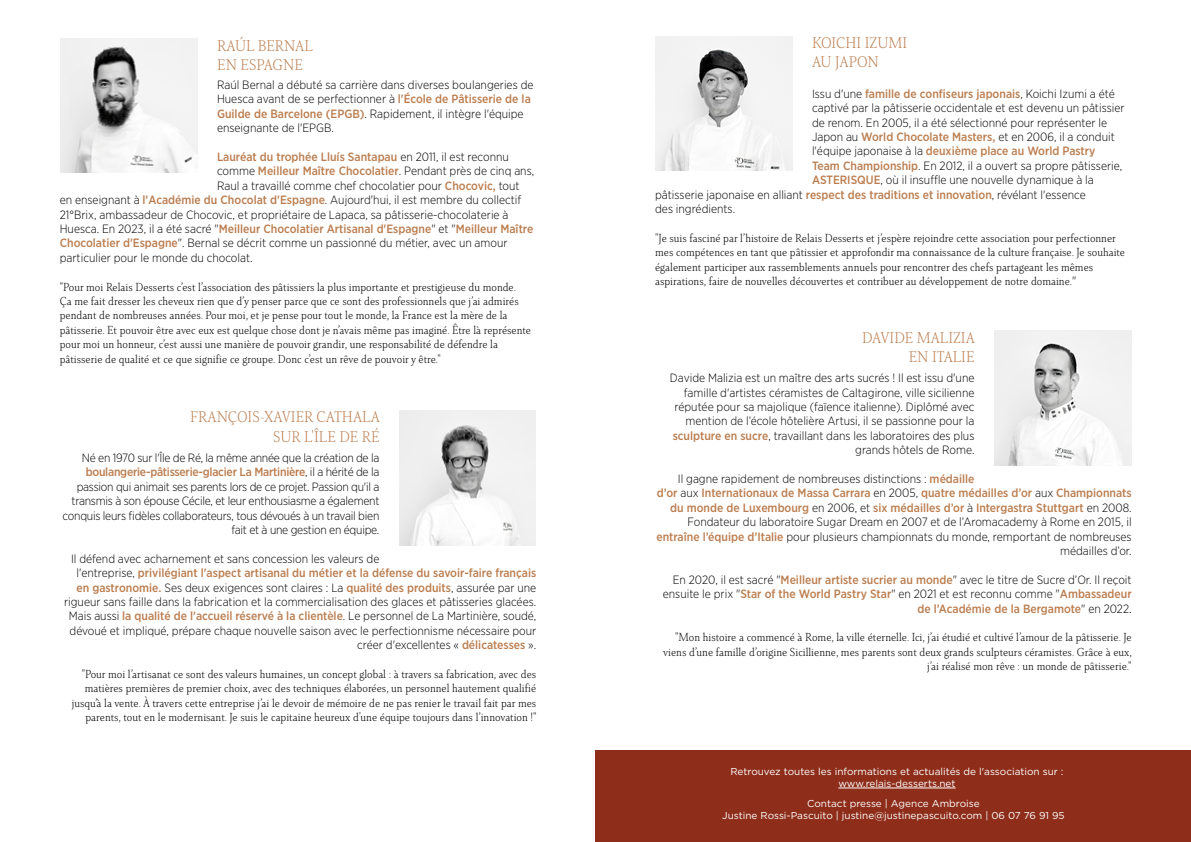
<style>
.page{position:relative;width:1191px;height:842px;background:#fff}
.page>*{position:absolute;margin:0;border:0;box-sizing:border-box;transform-origin:0 0}
.t1{font:16px/19.2px "Senlot Serif Nor Thi";color:#bb7d4f}
.t2{font:300 12px/14.4px "Gotham Narrow";color:#000;text-align:right}
.t3{font:12px/14.4px "Senlot Serif Nor Thi";color:#000}
.t4{font:500 12px "Gotham Narrow";color:#bb7d4f}
.t5{font:300 12px/14.4px "Gotham Narrow";letter-spacing:-.02em;color:#000;text-align:right}
.t6{font:10px/12px "Gotham";color:#fff;text-align:center}
.s1{font-weight:500;color:#bb7d4f}
.s2{font-weight:300;color:#000}
.s3{font-family:"Gotham Narrow";font-weight:300}
</style>
<div class="page">
<img style="left:60px;top:39px;width:137px;height:134px">
<img style="left:655px;top:36px;width:137px;height:134px">
<img style="left:399px;top:410px;width:137px;height:135px">
<img style="left:994px;top:331px;width:137px;height:135px">
<div style="left:595px;top:751px;width:596px;height:91px;background:#8d2d1a"></div>
<hr style="left:838px;top:788px;width:117px;height:1px;background:#fff">
<h1 class="t1" style="left:217px;top:36px;width:97px">RAÚL BERNAL<br>EN ESPAGNE</h1>
<p class="t2" style="left:217px;top:77px;width:318px;text-align:left">Raúl Bernal a débuté sa carrière dans diverses boulangeries de Huesca avant de se perfectionner à <span class="s1">l'École de Pâtisserie de la Guilde de Barcelone (EPGB)</span>. Rapidement, il intègre l'équipe enseignante de l'EPGB.</p>
<p class="t4" style="left:217px;top:149px;width:293px">Lauréat du trophée Lluís Santapau <span class="s2">en 2011, il est reconnu</span></p>
<p class="t2" style="left:217px;top:164px;width:319px">comme <span class="s1">Meilleur Maître Chocolatier</span>. Pendant près de cinq ans,</p>
<p class="t2" style="left:217px;top:178px;width:304px">Raul a travaillé comme chef chocolatier pour <span class="s1">Chocovic,</span> tout</p>
<p class="t2" style="left:60px;top:193px;width:463px">en enseignant à <span class="s1">l'Académie du Chocolat d'Espagne</span>. Aujourd'hui, il est membre du collectif</p>
<p class="t2" style="left:60px;top:207px;width:450px">21°Brix, ambassadeur de Chocovic, et propriétaire de Lapaca, sa pâtisserie-chocolaterie à</p>
<p class="t4" style="left:60px;top:221px;width:475px"><span class="s2">Huesca. En 2023, il a été sacré "</span>Meilleur Chocolatier Artisanal d'Espagne<span class="s2">" et "</span>Meilleur Maître</p>
<p class="t2" style="left:60px;top:236px;width:449px"><span class="s1">Chocolatier d'Espagne</span>". Bernal se décrit comme un passionné du métier, avec un amour</p>
<p class="t2" style="left:60px;top:250px;width:194px">particulier pour le monde du chocolat.</p>
<p class="t3" style="left:60px;top:280px;width:473px">"Pour moi Relais Desserts c’est l’association des pâtissiers la plus importante et prestigieuse du monde.<br>Ça me fait dresser les cheveux rien que d’y penser parce que ce sont des professionnels que j’ai admirés pendant de nombreuses années. Pour moi, et je pense pour tout le monde, la France est la mère de la pâtisserie. Et pouvoir être avec eux est quelque chose dont je n’avais même pas imaginé. Être là représente pour moi un honneur, c’est aussi une manière de pouvoir grandir, une responsabilité de défendre la pâtisserie de qualité et ce que signifie ce groupe. Donc c’est un rêve de pouvoir y être."</p>
<h1 class="t1" style="left:190px;top:408px;width:191px;text-align:right">FRANÇOIS-XAVIER CATHALA<br>SUR L'ÎLE DE RÉ</h1>
<p class="t5" style="left:63px;top:450px;width:318px">Né en 1970 sur l'Île de Ré, la même année que la création de la <span class="s1">boulangerie-pâtisserie-glacier La Martinière</span>, il a hérité de la passion qui animait ses parents lors de ce projet. Passion qu'il a transmis à son épouse Cécile, et leur enthousiasme a également conquis leurs fidèles collaborateurs, tous dévoués à un travail bien fait et à une gestion en équipe.</p>
<p class="t2" style="left:71px;top:551px;width:310px">Il défend avec acharnement et sans concession les valeurs de</p>
<p class="t4" style="left:76px;top:565px;width:461px"><span class="s2">l'entreprise,</span> privilégiant l'aspect artisanal du métier et la défense du savoir-faire français</p>
<p class="t2" style="left:76px;top:580px;width:461px"><span class="s1">en gastronomie.</span> Ses deux exigences sont claires : La <span class="s1">qualité des produits</span>, assurée par une</p>
<p class="t2" style="left:64px;top:594px;width:474px">rigueur sans faille dans la fabrication et la commercialisation des glaces et pâtisseries glacées.</p>
<p class="t2" style="left:69px;top:609px;width:469px">Mais aussi <span class="s1">la qualité de l'accueil réservé à la clientèle</span>. Le personnel de La Martinière, soudé,</p>
<p class="t2" style="left:70px;top:623px;width:468px">dévoué et impliqué, prépare chaque nouvelle saison avec le perfectionnisme nécessaire pour</p>
<p class="t2" style="left:357px;top:637px;width:180px">créer d'excellentes « <span class="s1">délicatesses</span> ».</p>
<p class="t3" style="left:72px;top:667px;width:466px;text-align:right">"Pour moi l’artisanat ce sont des valeurs humaines, un concept global : à travers sa fabrication, avec des matières premières de premier choix, avec des techniques élaborées, un personnel hautement qualifié jusqu’à la vente. À travers cette entreprise j’ai le devoir de mémoire de ne pas renier le travail fait par mes parents, tout en le modernisant. Je suis le capitaine heureux d'une équipe toujours dans l’innovation !"</p>
<h1 class="t1" style="left:812px;top:33px;width:97px">KOICHI IZUMI<br>AU JAPON</h1>
<p class="t4" style="left:812px;top:86px;width:304px"><span class="s2">Issu d'une</span> famille de confiseurs japonais<span class="s2">, Koichi Izumi a été</span></p>
<p class="t2" style="left:812px;top:100px;width:314px">captivé par la pâtisserie occidentale et est devenu un pâtissier</p>
<p class="t2" style="left:812px;top:115px;width:297px">de renom. En 2005, il a été sélectionné pour représenter le</p>
<p class="t2" style="left:812px;top:129px;width:304px">Japon au <span class="s1">World Chocolate Masters,</span> et en 2006, il a conduit</p>
<p class="t4" style="left:812px;top:144px;width:285px"><span class="s2">l'équipe japonaise à la</span> deuxième place au World Pastry</p>
<p class="t2" style="left:812px;top:158px;width:312px"><span class="s1">Team Championship</span>. En 2012, il a ouvert sa propre pâtisserie,</p>
<p class="t2" style="left:812px;top:172px;width:283px"><span class="s1">ASTERISQUE</span>, où il insuffle une nouvelle dynamique à la</p>
<p class="t2" style="left:655px;top:187px;width:432px">pâtisserie japonaise en alliant <span class="s1">respect des traditions et innovation</span>, révélant l'essence</p>
<p class="t2" style="left:655px;top:201px;width:82px">des ingrédients.</p>
<p class="t3" style="left:655px;top:231px;width:471px">"Je suis fasciné par l’histoire de Relais Desserts et j’espère rejoindre cette association pour perfectionner mes compétences en tant que pâtissier et approfondir ma connaissance de la culture française. Je souhaite également participer aux rassemblements annuels pour rencontrer des chefs partageant les mêmes aspirations, faire de nouvelles découvertes et contribuer au développement de notre domaine.<span class="s3">"</span></p>
<h1 class="t1" style="left:862px;top:328px;width:114px;text-align:right">DAVIDE MALIZIA<br>EN ITALIE</h1>
<p class="t2" style="left:670px;top:370px;width:306px">Davide Malizia est un maître des arts sucrés ! Il est issu d'une famille d'artistes céramistes de Caltagirone, ville sicilienne réputée pour sa majolique (faïence italienne). Diplômé avec mention de l’école hôtelière Artusi, il se passionne pour la <span class="s1">sculpture en sucre</span>, travaillant dans les laboratoires des plus grands hôtels de Rome.</p>
<p class="t2" style="left:678px;top:471px;width:298px">Il gagne rapidement de nombreuses distinctions : <span class="s1">médaille</span></p>
<p class="t4" style="left:657px;top:485px;width:476px">d’or <span class="s2">aux</span> Internationaux de Massa Carrara <span class="s2">en 2005,</span> quatre médailles d’or <span class="s2">aux</span> Championnats</p>
<p class="t4" style="left:670px;top:500px;width:463px">du monde de Luxembourg <span class="s2">en 2006, et</span> six médailles d’or <span class="s2">à</span> Intergastra Stuttgart <span class="s2">en 2008.</span></p>
<p class="t2" style="left:687px;top:514px;width:446px">Fondateur du laboratoire Sugar Dream en 2007 et de l’Aromacademy à Rome en 2015, il</p>
<p class="t2" style="left:656px;top:529px;width:477px"><span class="s1">entraîne l’équipe d’Italie</span> pour plusieurs championnats du monde, remportant de nombreuses</p>
<p class="t2" style="left:1060px;top:543px;width:73px">médailles d’or.</p>
<p class="t2" style="left:663px;top:572px;width:470px">En 2020, il est sacré "<span class="s1">Meilleur artiste sucrier au monde</span>" avec le titre de Sucre d’Or. Il reçoit ensuite le prix "<span class="s1">Star of the World Pastry Star</span>" en 2021 et est reconnu comme "<span class="s1">Ambassadeur de l’Académie de la Bergamote</span>" en 2022.</p>
<p class="t3" style="left:663px;top:630px;width:470px;text-align:right">"Mon histoire a commencé à Rome, la ville éternelle. Ici, j’ai étudié et cultivé l’amour de la pâtisserie. Je viens d’une famille d’origine Sicillienne, mes parents sont deux grands sculpteurs céramistes. Grâce à eux, j’ai réalisé mon rêve : un monde de pâtisserie."</p>
<p class="t6" style="left:730px;top:765px;width:334px">Retrouvez toutes les informations et actualités de l'association sur : www.relais-desserts.net</p>
<p class="t6" style="left:722px;top:797px;width:344px">Contact presse | Agence Ambroise<br>Justine Rossi-Pascuito | justine@justinepascuito.com | 06 07 76 91 95</p>
</div>
